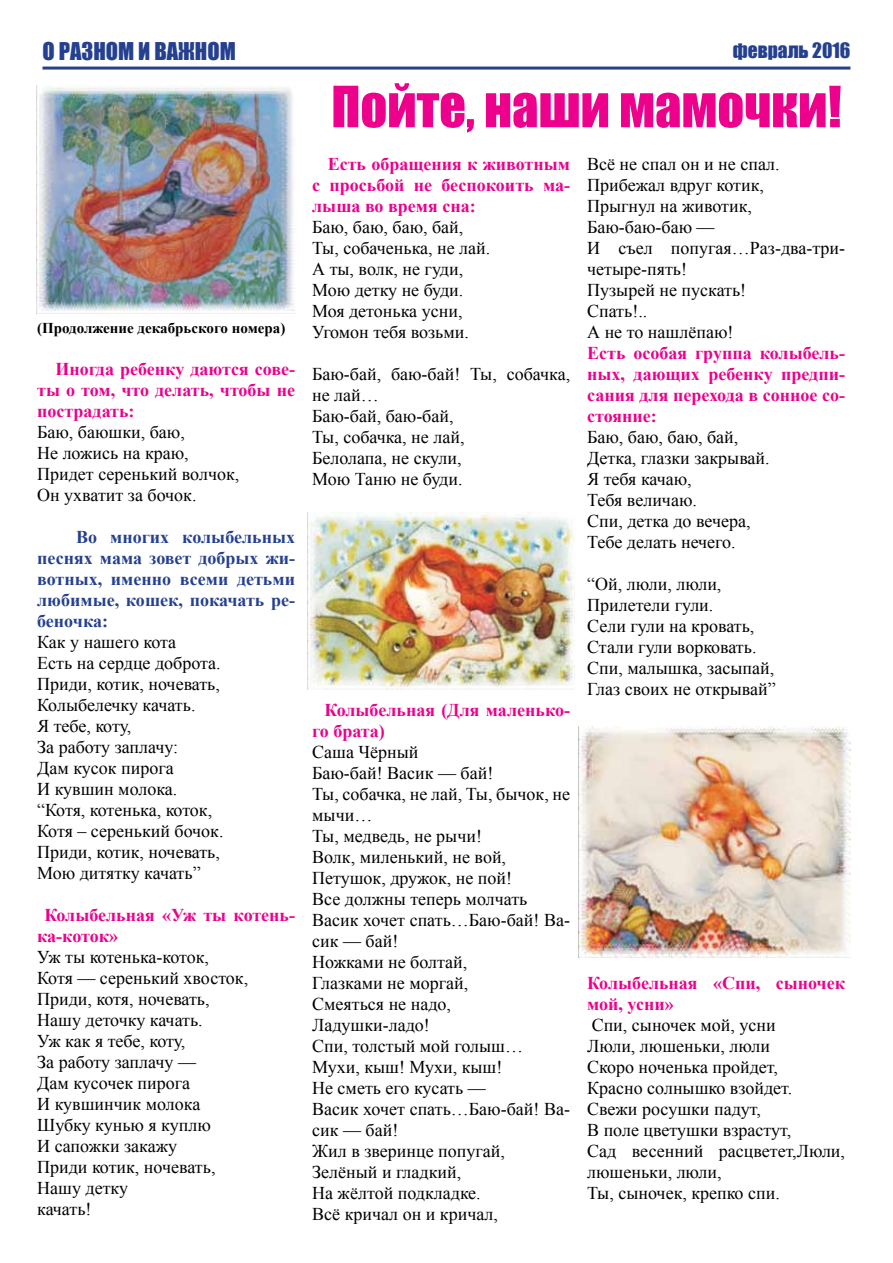
<style>
.page{position:relative;width:893px;height:1263px;background:#fff}
.page>*{position:absolute;margin:0;border:0;box-sizing:border-box;transform-origin:0 0}
.t1{font:52.5px "Impact";color:#ec008c}
.t2{font:22.5px "Impact";color:#25408f}
.t3{font:19.5px "Impact";color:#25408f}
.t4{font:18px/21px "Times New Roman";color:#000}
.t5{font:700 18px/21px "Times New Roman";color:#ec008c;text-align:justify}
.t6{font:700 18px/21px "Times New Roman";color:#25408f;text-align:justify}
.t7{font:700 15px "Times New Roman";color:#000}
</style>
<div class="page">
<hr style="left:43px;top:67px;width:807px;height:3px;background:#25408f">
<img style="left:37px;top:86px;width:258px;height:225px">
<img style="left:308px;top:512px;width:266px;height:178px">
<img style="left:579px;top:726px;width:271px;height:231px">
<p class="t2" style="left:43px;top:34px;width:195px">о разном и важном</p>
<p class="t3" style="left:733px;top:35px;width:119px">февраль 2016</p>
<p class="t7" style="left:37px;top:318px;width:250px">(Продолжение декабрьского номера)</p>
<p class="t5" style="left:37px;top:358px;width:259px;text-indent:18px">Иногда ребенку даются сове&shy;ты о том, что делать, чтобы не пострадать:</p>
<p class="t4" style="left:37px;top:421px;width:204px">Баю, баюшки, баю,<br>Не ложись на краю,<br>Придет серенький волчок,<br>Он ухватит за бочок.</p>
<p class="t6" style="left:37px;top:526px;width:259px;text-indent:39px">Во многих колыбельных песнях мама зовет добрых жи&shy;вотных, именно всеми детьми любимые, кошек, покачать ре&shy;беночка:</p>
<p class="t4" style="left:37px;top:631px;width:188px">Как у нашего кота<br>Есть на сердце доброта.<br>Приди, котик, ночевать,<br>Колыбелечку качать.<br>Я тебе, коту,<br>За работу заплачу:<br>Дам кусок пирога<br>И кувшин молока. “Котя, котенька, коток,<br>Котя – серенький бочок.<br>Приди, котик, ночевать,<br>Мою дитятку качать”</p>
<p class="t5" style="left:37px;top:904px;width:259px;text-indent:7px">Колыбельная «Уж ты котень&shy;ка-коток»</p>
<p class="t4" style="left:37px;top:946px;width:213px">Уж ты котенька-коток,<br>Котя — серенький хвосток,<br>Приди, котя, ночевать,<br>Нашу деточку качать.<br>Уж как я тебе, коту,<br>За работу заплачу —<br>Дам кусочек пирога<br>И кувшинчик молока<br>Шубку кунью я куплю<br>И сапожки закажу<br>Приди котик, ночевать,<br>Нашу детку<br>качать!</p>
<h1 class="t1" style="left:331px;top:66px;width:512px">Пойте, наши мамочки!</h1>
<p class="t5" style="left:312px;top:153px;width:259px;text-indent:16px">Есть обращения к животным с просьбой не беспокоить ма&shy;лыша во время сна:</p>
<p class="t4" style="left:312px;top:216px;width:180px">Баю, баю, баю, бай,<br>Ты, собаченька, не лай.<br>А ты, волк, не гуди,<br>Мою детку не буди.<br>Моя детонька усни,<br>Угомон тебя возьми.</p>
<p class="t4" style="left:312px;top:363px;width:259px">Баю-бай, баю-бай! Ты, собачка, не лай…<br>Баю-бай, баю-бай,<br>Ты, собачка, не лай,<br>Белолапа, не скули,<br>Мою Таню не буди.</p>
<p class="t4" style="left:587px;top:153px;width:259px">Всё не спал он и не спал.<br>Прибежал вдруг котик,<br>Прыгнул на животик,<br>Баю-баю-баю —<br>И съел попугая…Раз-два-три&shy;четыре-пять!<br>Пузырей не пускать!<br>Спать!..<br>А не то нашлёпаю!</p>
<p class="t5" style="left:587px;top:342px;width:259px">Есть особая группа колыбель&shy;ных, дающих ребенку предпи&shy;сания для перехода в сонное со&shy;стояние:</p>
<p class="t4" style="left:587px;top:426px;width:184px">Баю, баю, баю, бай,<br>Детка, глазки закрывай.<br>Я тебя качаю,<br>Тебя величаю.<br>Спи, детка до вечера,<br>Тебе делать нечего.</p>
<p class="t4" style="left:587px;top:573px;width:190px">“Ой, люли, люли,<br>Прилетели гули.<br>Сели гули на кровать,<br>Стали гули ворковать.<br>Спи, малышка, засыпай,<br>Глаз своих не открывай”</p>
<p class="t5" style="left:312px;top:699px;width:259px;text-indent:12px">Колыбельная (Для маленько&shy;го брата)</p>
<p class="t4" style="left:312px;top:741px;width:259px">Саша Чёрный<br>Баю-бай! Васик — бай!<br>Ты, собачка, не лай, Ты, бычок, не мычи…<br>Ты, медведь, не рычи!<br>Волк, миленький, не вой,<br>Петушок, дружок, не пой!<br>Все должны теперь молчать<br>Васик хочет спать…Баю-бай! Ва&shy;сик — бай!<br>Ножками не болтай,<br>Глазками не моргай,<br>Смеяться не надо,<br>Ладушки-ладо!<br>Спи, толстый мой голыш…<br>Мухи, кыш! Мухи, кыш!<br>Не сметь его кусать —<br>Васик хочет спать…Баю-бай! Ва&shy;сик — бай!<br>Жил в зверинце попугай,<br>Зелёный и гладкий,<br>На жёлтой подкладке.<br>Всё кричал он и кричал,</p>
<p class="t5" style="left:587px;top:972px;width:259px">Колыбельная «Спи, сыночек мой, усни»</p>
<p class="t4" style="left:587px;top:1014px;width:259px">Спи, сыночек мой, усни<br>Люли, люшеньки, люли<br>Скоро ноченька пройдет,<br>Красно солнышко взойдет.<br>Свежи росушки падут,<br>В поле цветушки взрастут,<br>Сад весенний расцветет,Люли, люшеньки, люли,<br>Ты, сыночек, крепко спи.</p>
</div>
